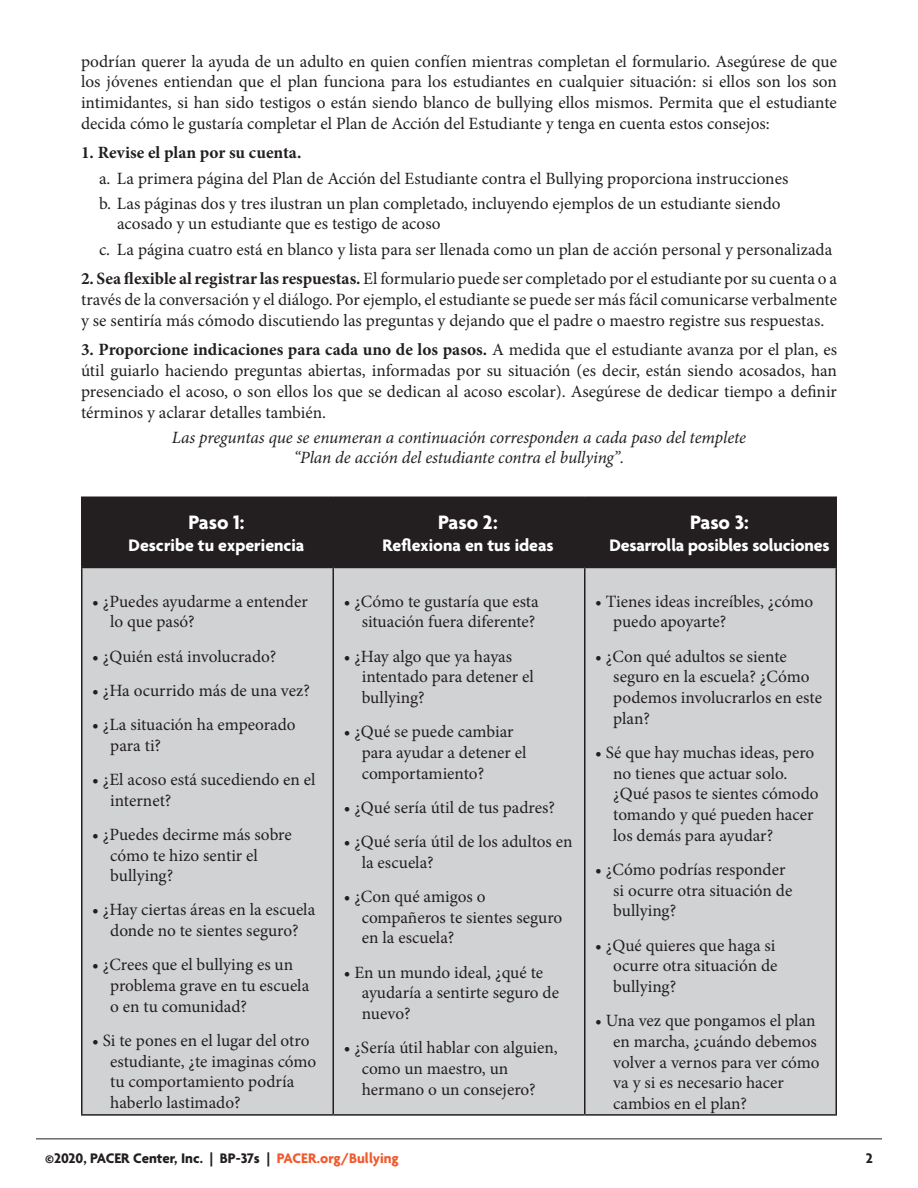
<style>
.page{position:relative;width:918px;height:1188px;background:#fff}
.page>*{position:absolute;margin:0;border:0;box-sizing:border-box;transform-origin:0 0}
.Bullets{font:700 21px "Agenda";letter-spacing:-.005em;color:#fff}
.Bullets-2{font:700 18px "Agenda";letter-spacing:-.005em;color:#fff}
.Bullets-3{font:17.25px/20.7px "Minion Pro";color:#231f20}
.Body_Text{font:17.25px/20.7px "Minion Pro";color:#231f20;text-align:justify}
.Body_Text-2{font:italic 17.25px/20.7px "Minion Pro";letter-spacing:-.01em;color:#231f20;text-align:center}
.Body_Text-3{font:700 17.25px "Minion Pro";color:#231f20}
.t1{font:700 15px "Agenda";color:#231f20}
.s1{font-weight:700}
.s2{color:#f15a2e}
</style>
<div class="page">
<hr style="left:36px;top:1138px;width:846px;height:1px;background:#231f20">
<div style="left:82px;top:498px;width:754px;height:69px;background:#231f20"></div>
<div style="left:82px;top:568px;width:754px;height:546px;background:#d1d2d4"></div>
<hr style="left:81px;top:568px;width:1px;height:546px;background:#231f20">
<hr style="left:333px;top:568px;width:1px;height:546px;background:#231f20">
<hr style="left:584px;top:568px;width:1px;height:546px;background:#231f20">
<hr style="left:836px;top:568px;width:1px;height:546px;background:#231f20">
<hr style="left:81px;top:1114px;width:252px;height:2px;background:#231f20">
<hr style="left:333px;top:1114px;width:252px;height:2px;background:#231f20">
<hr style="left:585px;top:1114px;width:252px;height:2px;background:#231f20">
<hr style="left:81px;top:496px;width:252px;height:2px;background:#231f20">
<hr style="left:81px;top:498px;width:1px;height:69px;background:#231f20">
<hr style="left:333px;top:496px;width:252px;height:2px;background:#231f20">
<hr style="left:333px;top:498px;width:1px;height:69px;background:#231f20">
<hr style="left:585px;top:496px;width:252px;height:2px;background:#231f20">
<hr style="left:584px;top:498px;width:1px;height:69px;background:#231f20">
<hr style="left:836px;top:498px;width:1px;height:69px;background:#231f20">
<hr style="left:81px;top:567px;width:252px;height:1px;background:#231f20">
<hr style="left:333px;top:567px;width:252px;height:1px;background:#231f20">
<hr style="left:585px;top:567px;width:252px;height:1px;background:#231f20">
<p class="Body_Text" style="left:81px;top:51px;width:758px">podrían querer la ayuda de un adulto en quien confíen mientras completan el formulario. Asegúrese de que los jóvenes entiendan que el plan funciona para los estudiantes en cualquier situación: si ellos son los son intimidantes, si han sido testigos o están siendo blanco de bullying ellos mismos. Permita que el estudiante decida cómo le gustaría completar el Plan de Acción del Estudiante y tenga en cuenta estos consejos:</p>
<p class="Body_Text-3" style="left:81px;top:141px;width:222px">1. Revise el plan por su cuenta.</p>
<p class="Bullets-3" style="left:99px;top:168px;width:691px">a. La primera página del Plan de Acción del Estudiante contra el Bullying proporciona instrucciones</p>
<p class="Bullets-3" style="left:117px;top:193px;width:665px;text-indent:-18px">b. Las páginas dos y tres ilustran un plan completado, incluyendo ejemplos de un estudiante siendo acosado y un estudiante que es testigo de acoso</p>
<p class="Bullets-3" style="left:99px;top:239px;width:735px">c. La página cuatro está en blanco y lista para ser llenada como un plan de acción personal y personalizada</p>
<p class="Body_Text" style="left:81px;top:269px;width:758px"><span class="s1">2. Sea flexible al registrar las respuestas.</span> El formulario puede ser completado por el estudiante por su cuenta o a través de la conversación y el diálogo. Por ejemplo, el estudiante se puede ser más fácil comunicarse verbalmente y se sentiría más cómodo discutiendo las preguntas y dejando que el padre o maestro registre sus respuestas.</p>
<p class="Body_Text" style="left:81px;top:340px;width:758px"><span class="s1">3. Proporcione indicaciones para cada uno de los pasos.</span> A medida que el estudiante avanza por el plan, es útil guiarlo haciendo preguntas abiertas, informadas por su situación (es decir, están siendo acosados, han presenciado el acoso, o son ellos los que se dedican al acoso escolar). Asegúrese de dedicar tiempo a definir términos y aclarar detalles también.</p>
<p class="Body_Text-2" style="left:172px;top:427px;width:576px">Las preguntas que se enumeran a continuación corresponden a cada paso del templete “Plan de acción del estudiante contra el bullying”.</p>
<p class="Bullets" style="left:188px;top:511px;width:58px">Paso 1:</p>
<p class="Bullets-2" style="left:129px;top:536px;width:177px">Describe tu experiencia</p>
<p class="Bullets-3" style="left:110px;top:591px;width:199px;text-indent:-18px">• ¿Puedes ayudarme a entender lo que pasó?</p>
<p class="Bullets-3" style="left:92px;top:646px;width:186px">• ¿Quién está involucrado?</p>
<p class="Bullets-3" style="left:92px;top:680px;width:219px">• ¿Ha ocurrido más de una vez?</p>
<p class="Bullets-3" style="left:110px;top:714px;width:187px;text-indent:-18px">• ¿La situación ha empeorado para ti?</p>
<p class="Bullets-3" style="left:110px;top:769px;width:207px;text-indent:-18px">• ¿El acoso está sucediendo en el internet?</p>
<p class="Bullets-3" style="left:110px;top:824px;width:183px;text-indent:-18px">• ¿Puedes decirme más sobre cómo te hizo sentir el bullying?</p>
<p class="Bullets-3" style="left:92px;top:900px;width:225px;text-align:center">• ¿Hay ciertas áreas en la escuela donde no te sientes seguro?</p>
<p class="Bullets-3" style="left:110px;top:955px;width:201px;text-indent:-18px">• ¿Crees que el bullying es un problema grave en tu escuela o en tu comunidad?</p>
<p class="Bullets-3" style="left:110px;top:1030px;width:208px;text-indent:-18px">• Si te pones en el lugar del otro estudiante, ¿te imaginas cómo tu comportamiento podría haberlo lastimado?</p>
<p class="Bullets" style="left:438px;top:511px;width:61px">Paso 2:</p>
<p class="Bullets-2" style="left:382px;top:536px;width:173px">Reflexiona en tus ideas</p>
<p class="Bullets-3" style="left:344px;top:591px;width:197px;text-align:right">• ¿Cómo te gustaría que esta situación fuera diferente?</p>
<p class="Bullets-3" style="left:362px;top:646px;width:174px;text-indent:-18px">• ¿Hay algo que ya hayas intentado para detener el bullying?</p>
<p class="Bullets-3" style="left:362px;top:721px;width:166px;text-indent:-18px">• ¿Qué se puede cambiar para ayudar a detener el comportamiento?</p>
<p class="Bullets-3" style="left:344px;top:797px;width:213px">• ¿Qué sería útil de tus padres?</p>
<p class="Bullets-3" style="left:362px;top:831px;width:212px;text-indent:-18px">• ¿Qué sería útil de los adultos en la escuela?</p>
<p class="Bullets-3" style="left:362px;top:886px;width:202px;text-indent:-18px">• ¿Con qué amigos o compañeros te sientes seguro en la escuela?</p>
<p class="Bullets-3" style="left:362px;top:962px;width:199px;text-indent:-18px">• En un mundo ideal, ¿qué te ayudaría a sentirte seguro de nuevo?</p>
<p class="Bullets-3" style="left:362px;top:1037px;width:198px;text-indent:-18px">• ¿Sería útil hablar con alguien, como un maestro, un hermano o un consejero?</p>
<p class="Bullets" style="left:690px;top:511px;width:60px">Paso 3:</p>
<p class="Bullets-2" style="left:609px;top:536px;width:222px">Desarrolla posibles soluciones</p>
<p class="Bullets-3" style="left:613px;top:591px;width:201px;text-indent:-18px">• Tienes ideas increíbles, ¿cómo puedo apoyarte?</p>
<p class="Bullets-3" style="left:613px;top:646px;width:210px;text-indent:-18px">• ¿Con qué adultos se siente seguro en la escuela? ¿Cómo podemos involucrarlos en este plan?</p>
<p class="Bullets-3" style="left:613px;top:742px;width:207px;text-indent:-18px">• Sé que hay muchas ideas, pero no tienes que actuar solo. ¿Qué pasos te sientes cómodo tomando y qué pueden hacer los demás para ayudar?</p>
<p class="Bullets-3" style="left:613px;top:859px;width:181px;text-indent:-18px">• ¿Cómo podrías responder si ocurre otra situación de bullying?</p>
<p class="Bullets-3" style="left:613px;top:935px;width:166px;text-align:justify;text-indent:-18px">• ¿Qué quieres que haga si ocurre otra situación de bullying?</p>
<p class="Bullets-3" style="left:613px;top:1010px;width:208px;text-indent:-18px">• Una vez que pongamos el plan en marcha, ¿cuándo debemos volver a vernos para ver cómo va y si es necesario hacer cambios en el plan?</p>
<p class="t1" style="left:45px;top:1150px;width:355px">©2020, PACER Center, Inc. | BP-37s | <span class="s2">PACER.org/Bullying</span></p>
<p class="t1" style="left:866px;top:1150px;width:9px">2</p>
</div>
